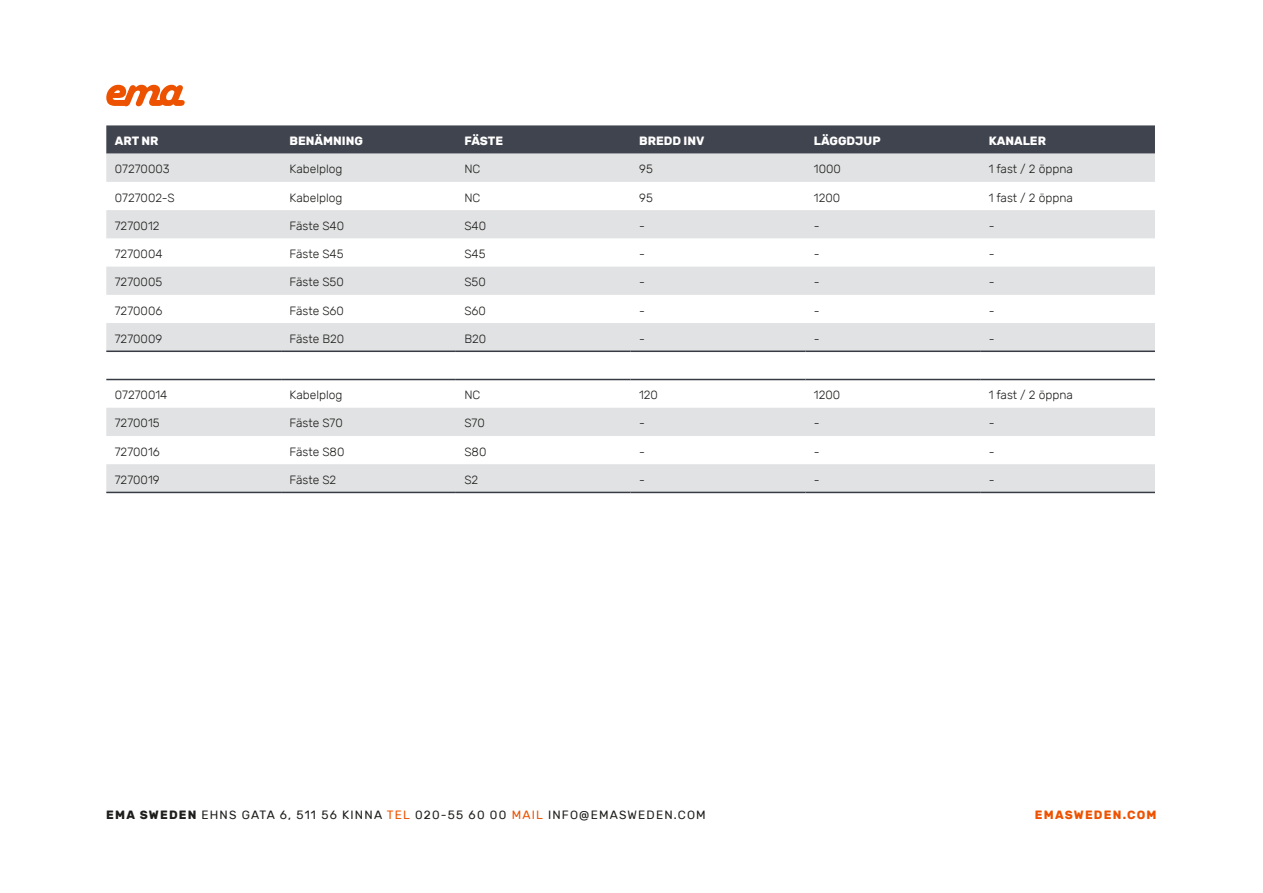
<style>
.page{position:relative;width:1263px;height:893px;background:#fff}
.page>*{position:absolute;margin:0;border:0;box-sizing:border-box;transform-origin:0 0}
.t1{font:300 12px "Rubik";color:#1d1d1b}
.t2{font:12px "Rubik";letter-spacing:.1em;color:#1d1d1b}
.t3{font:700 12px "Rubik";color:#fff}
.t4{font:700 12px "Rubik";letter-spacing:.1em;color:#ed5200}
.s1{font-weight:700}
.s2{color:#ed5200}
</style>
<div class="page">
<svg style="left:106px;top:85px;width:79px;height:21px"></svg>
<div style="left:106px;top:125px;width:1049px;height:29px;background:#40444e"></div>
<svg style="left:106px;top:154px;width:1049px;height:338px;fill:#e6e6e7"></svg>
<hr style="left:106px;top:492px;width:175px;height:1px;background:#373b44">
<hr style="left:281px;top:492px;width:175px;height:1px;background:#373b44">
<hr style="left:456px;top:492px;width:175px;height:1px;background:#373b44">
<hr style="left:631px;top:492px;width:174px;height:1px;background:#373b44">
<hr style="left:805px;top:492px;width:175px;height:1px;background:#373b44">
<hr style="left:980px;top:492px;width:175px;height:1px;background:#373b44">
<hr style="left:106px;top:351px;width:175px;height:1px;background:#373b44">
<hr style="left:281px;top:351px;width:175px;height:1px;background:#373b44">
<hr style="left:456px;top:351px;width:175px;height:1px;background:#373b44">
<hr style="left:631px;top:351px;width:174px;height:1px;background:#373b44">
<hr style="left:805px;top:351px;width:175px;height:1px;background:#373b44">
<hr style="left:980px;top:351px;width:175px;height:1px;background:#373b44">
<hr style="left:106px;top:379px;width:175px;height:1px;background:#373b44">
<hr style="left:281px;top:379px;width:175px;height:1px;background:#373b44">
<hr style="left:456px;top:379px;width:175px;height:1px;background:#373b44">
<hr style="left:631px;top:379px;width:174px;height:1px;background:#373b44">
<hr style="left:805px;top:379px;width:175px;height:1px;background:#373b44">
<hr style="left:980px;top:379px;width:175px;height:1px;background:#373b44">
<p class="t3" style="left:115px;top:134px;width:45px">ART NR</p>
<p class="t3" style="left:290px;top:134px;width:75px">BENÄMNING</p>
<p class="t3" style="left:464px;top:134px;width:40px">FÄSTE</p>
<p class="t3" style="left:639px;top:134px;width:67px">BREDD INV</p>
<p class="t3" style="left:814px;top:134px;width:68px">LÄGGDJUP</p>
<p class="t3" style="left:989px;top:134px;width:59px">KANALER</p>
<p class="t1" style="left:115px;top:163px;width:56px">07270003</p>
<p class="t1" style="left:290px;top:163px;width:54px">Kabelplog</p>
<p class="t1" style="left:464px;top:163px;width:18px">NC</p>
<p class="t1" style="left:639px;top:163px;width:15px">95</p>
<p class="t1" style="left:814px;top:163px;width:28px">1000</p>
<p class="t1" style="left:989px;top:163px;width:86px">1 fast / 2 öppna</p>
<p class="t1" style="left:115px;top:191px;width:61px">0727002-S</p>
<p class="t1" style="left:290px;top:191px;width:54px">Kabelplog</p>
<p class="t1" style="left:464px;top:191px;width:18px">NC</p>
<p class="t1" style="left:639px;top:191px;width:15px">95</p>
<p class="t1" style="left:814px;top:191px;width:28px">1200</p>
<p class="t1" style="left:989px;top:191px;width:86px">1 fast / 2 öppna</p>
<p class="t1" style="left:115px;top:219px;width:46px">7270012</p>
<p class="t1" style="left:290px;top:219px;width:56px">Fäste S40</p>
<p class="t1" style="left:464px;top:219px;width:23px">S40</p>
<p class="t1" style="left:639px;top:219px;width:7px">-</p>
<p class="t1" style="left:814px;top:219px;width:7px">-</p>
<p class="t1" style="left:989px;top:219px;width:7px">-</p>
<p class="t1" style="left:115px;top:247px;width:49px">7270004</p>
<p class="t1" style="left:290px;top:247px;width:56px">Fäste S45</p>
<p class="t1" style="left:464px;top:247px;width:23px">S45</p>
<p class="t1" style="left:639px;top:247px;width:7px">-</p>
<p class="t1" style="left:814px;top:247px;width:7px">-</p>
<p class="t1" style="left:989px;top:247px;width:7px">-</p>
<p class="t1" style="left:115px;top:275px;width:49px">7270005</p>
<p class="t1" style="left:290px;top:275px;width:56px">Fäste S50</p>
<p class="t1" style="left:464px;top:275px;width:23px">S50</p>
<p class="t1" style="left:639px;top:275px;width:7px">-</p>
<p class="t1" style="left:814px;top:275px;width:7px">-</p>
<p class="t1" style="left:989px;top:275px;width:7px">-</p>
<p class="t1" style="left:115px;top:304px;width:49px">7270006</p>
<p class="t1" style="left:290px;top:304px;width:56px">Fäste S60</p>
<p class="t1" style="left:464px;top:304px;width:23px">S60</p>
<p class="t1" style="left:639px;top:304px;width:7px">-</p>
<p class="t1" style="left:814px;top:304px;width:7px">-</p>
<p class="t1" style="left:989px;top:304px;width:7px">-</p>
<p class="t1" style="left:115px;top:332px;width:49px">7270009</p>
<p class="t1" style="left:290px;top:332px;width:56px">Fäste B20</p>
<p class="t1" style="left:464px;top:332px;width:23px">B20</p>
<p class="t1" style="left:639px;top:332px;width:7px">-</p>
<p class="t1" style="left:814px;top:332px;width:7px">-</p>
<p class="t1" style="left:989px;top:332px;width:7px">-</p>
<p class="t1" style="left:115px;top:388px;width:54px">07270014</p>
<p class="t1" style="left:290px;top:388px;width:54px">Kabelplog</p>
<p class="t1" style="left:464px;top:388px;width:18px">NC</p>
<p class="t1" style="left:639px;top:388px;width:20px">120</p>
<p class="t1" style="left:814px;top:388px;width:28px">1200</p>
<p class="t1" style="left:989px;top:388px;width:86px">1 fast / 2 öppna</p>
<p class="t1" style="left:115px;top:417px;width:46px">7270015</p>
<p class="t1" style="left:290px;top:417px;width:55px">Fäste S70</p>
<p class="t1" style="left:464px;top:417px;width:22px">S70</p>
<p class="t1" style="left:639px;top:417px;width:7px">-</p>
<p class="t1" style="left:814px;top:417px;width:7px">-</p>
<p class="t1" style="left:989px;top:417px;width:7px">-</p>
<p class="t1" style="left:115px;top:445px;width:46px">7270016</p>
<p class="t1" style="left:290px;top:445px;width:56px">Fäste S80</p>
<p class="t1" style="left:464px;top:445px;width:24px">S80</p>
<p class="t1" style="left:639px;top:445px;width:7px">-</p>
<p class="t1" style="left:814px;top:445px;width:7px">-</p>
<p class="t1" style="left:989px;top:445px;width:7px">-</p>
<p class="t1" style="left:115px;top:473px;width:46px">7270019</p>
<p class="t1" style="left:290px;top:473px;width:48px">Fäste S2</p>
<p class="t1" style="left:464px;top:473px;width:15px">S2</p>
<p class="t1" style="left:639px;top:473px;width:7px">-</p>
<p class="t1" style="left:814px;top:473px;width:7px">-</p>
<p class="t1" style="left:989px;top:473px;width:7px">-</p>
<p class="t2" style="left:106px;top:808px;width:601px"><span class="s1">EMA SWEDEN</span> EHNS GATA 6, 511 56 KINNA <span class="s2">TEL</span> 020-55 60 00 <span class="s2">MAIL</span> INFO@EMASWEDEN.COM</p>
<p class="t4" style="left:1035px;top:808px;width:123px">EMASWEDEN.COM</p>
</div>
